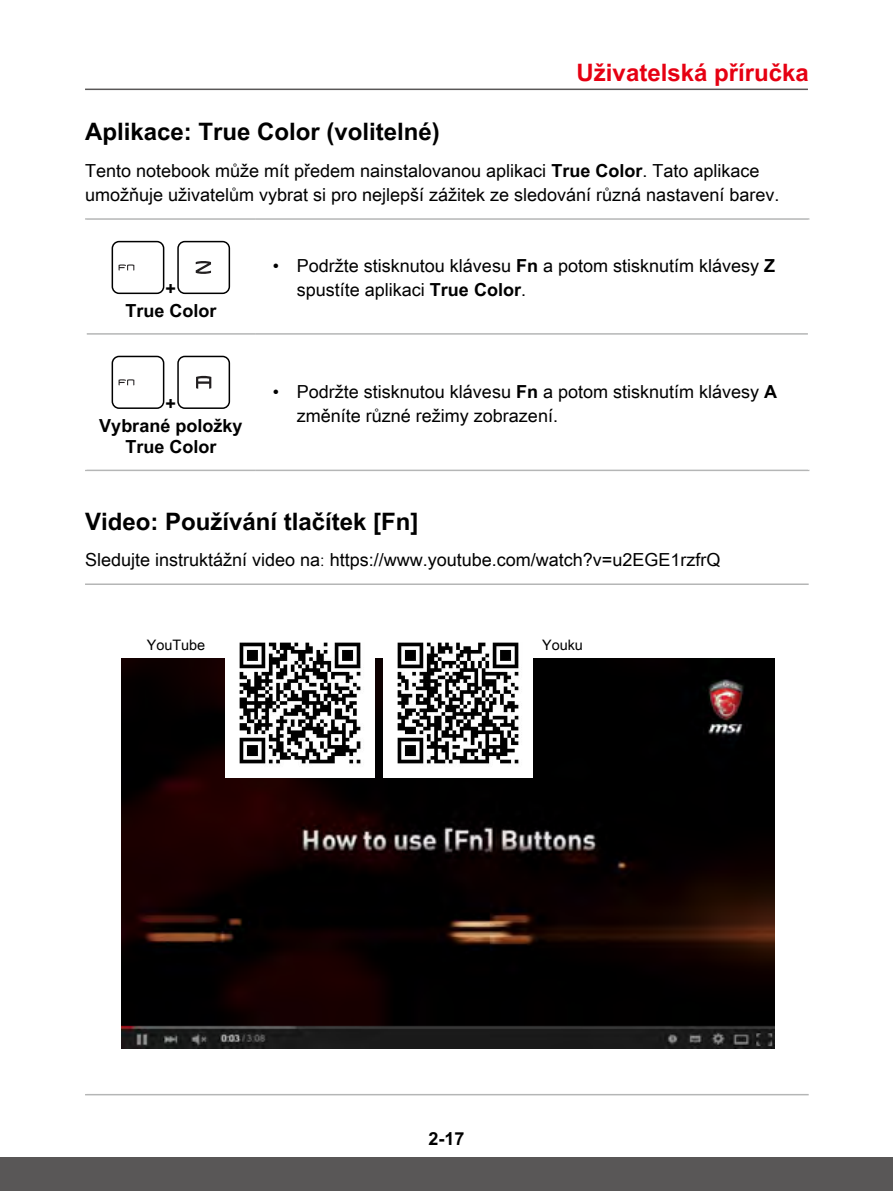
<style>
.page{position:relative;width:893px;height:1191px;background:#fff}
.page>*{position:absolute;margin:0;border:0;box-sizing:border-box;transform-origin:0 0}
.Title_2{font:700 24px "Arial Unicode MS";color:#000}
.t1{font:700 24px "Arial Unicode MS";color:#e60012}
.Text_Left_-_8{font:18px/24px "Arial Unicode MS";color:#000}
.t2{font:700 18px/21.6px "Arial Unicode MS";color:#000;text-align:center}
.t3{font:14.4px "Arial Unicode MS";color:#000}
.s1{font-weight:700}
.s2{font-family:"Adobe Ming Std";font-weight:300}
</style>
<div class="page">
<hr style="left:85px;top:89px;width:723px;height:1px;background:#595757">
<div style="left:0;top:1157px;width:893px;height:34px;background:#595757"></div>
<hr style="left:85px;top:218px;width:171px;height:2px;background:#b5b6b6">
<hr style="left:256px;top:218px;width:553px;height:2px;background:#b5b6b6">
<hr style="left:87px;top:333px;width:169px;height:2px;background:#b5b6b6">
<hr style="left:256px;top:333px;width:552px;height:2px;background:#b5b6b6">
<hr style="left:85px;top:469px;width:171px;height:2px;background:#b5b6b6">
<hr style="left:256px;top:469px;width:553px;height:2px;background:#b5b6b6">
<div style="left:112px;top:241px;width:52px;height:53px;border:2px solid #000;border-radius:7px"></div>
<svg style="left:119px;top:264px;width:15px;height:6px"></svg>
<div style="left:177px;top:241px;width:53px;height:53px;border:2px solid #000;border-radius:7px"></div>
<svg style="left:196px;top:261px;width:15px;height:13px"></svg>
<div style="left:112px;top:356px;width:52px;height:53px;border:2px solid #000;border-radius:7px"></div>
<svg style="left:119px;top:379px;width:15px;height:6px"></svg>
<div style="left:177px;top:356px;width:53px;height:53px;border:2px solid #000;border-radius:7px"></div>
<svg style="left:196px;top:375px;width:15px;height:14px"></svg>
<hr style="left:85px;top:583px;width:724px;height:2px;background:#b5b6b6">
<hr style="left:85px;top:1094px;width:724px;height:1px;background:#b5b6b6">
<img style="left:121px;top:658px;width:653px;height:390px">
<img style="left:225px;top:642px;width:149px;height:135px">
<img style="left:383px;top:642px;width:150px;height:135px">
<h1 class="t1" style="left:577px;top:55px;width:234px">Uživatelská příručka</h1>
<p class="Title_2" style="left:85px;top:114px;width:356px">Aplikace: True Color (volitelné)</p>
<p class="Text_Left_-_8" style="left:85px;top:158px;width:696px">Tento notebook může mít předem nainstalovanou aplikaci <span class="s1">True Color</span>. Tato aplikace umožňuje uživatelům vybrat si pro nejlepší zážitek ze sledování různá nastavení barev.</p>
<p class="t2" style="left:125px;top:279px;width:93px">+<br>True Color</p>
<p class="t2" style="left:166px;top:393px;width:12px">+</p>
<p class="t2" style="left:99px;top:415px;width:145px">Vybrané položky<br>True Color</p>
<p class="Text_Left_-_8" style="left:297px;top:254px;width:480px;text-indent:-24px">• Podržte stisknutou klávesu <span class="s1">Fn</span> a potom stisknutím klávesy <span class="s1">Z </span>spustíte aplikaci <span class="s1">True Color</span>.</p>
<p class="Text_Left_-_8" style="left:297px;top:379px;width:482px;text-indent:-24px">• Podržte stisknutou klávesu <span class="s1">Fn</span> a potom stisknutím klávesy <span class="s1">A </span>změníte různé režimy zobrazení.</p>
<p class="Title_2" style="left:85px;top:503px;width:335px">Video: Používání tlačítek [Fn]</p>
<p class="Text_Left_-_8" style="left:85px;top:548px;width:637px">Sledujte instruktážní video na<span class="s2">:</span> https://www.youtube.com/watch?v=u2EGE1rzfrQ</p>
<p class="t3" style="left:147px;top:634px;width:60px">YouTube</p>
<p class="t3" style="left:542px;top:634px;width:42px">Youku</p>
<p class="t2" style="left:428px;top:1128px;width:38px">2-17</p>
</div>
